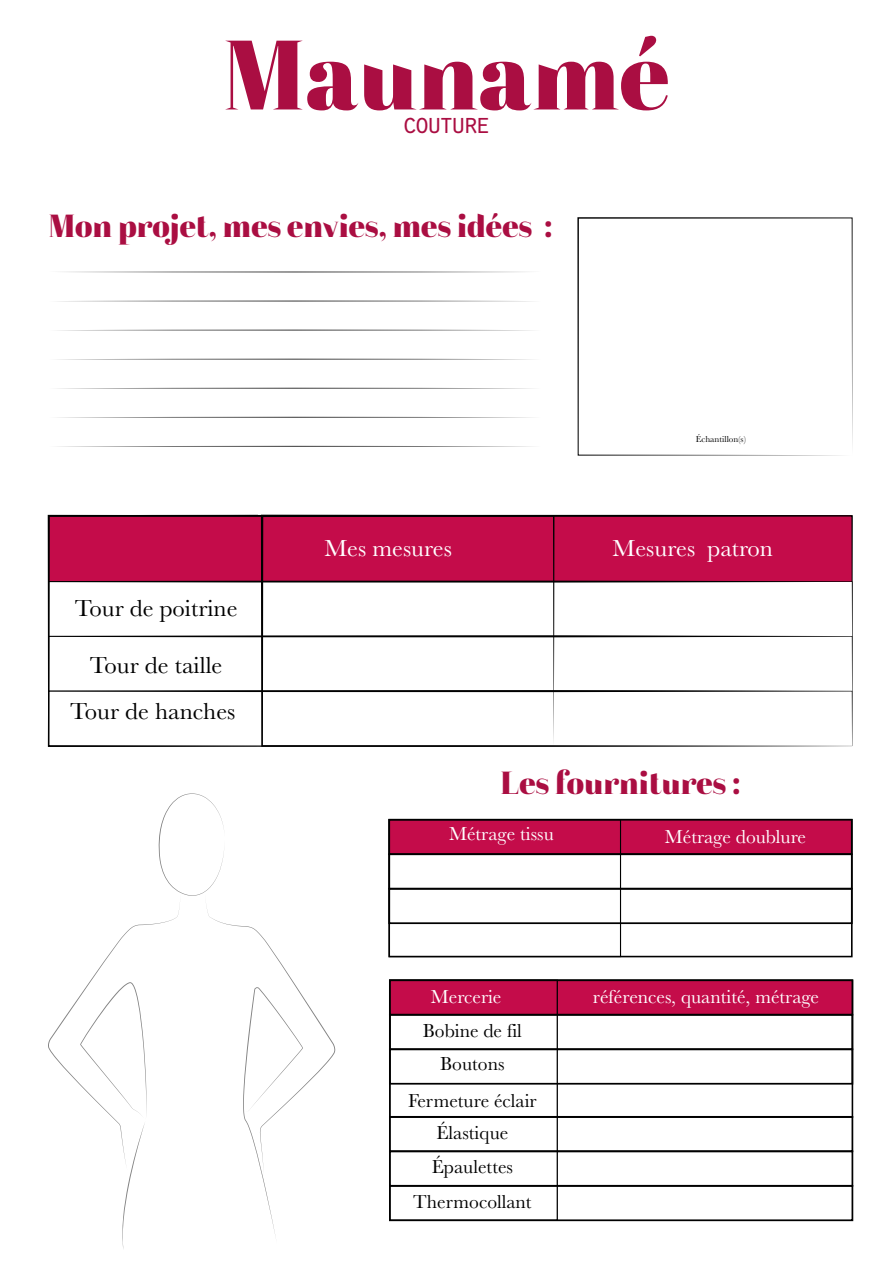
<style>
.page{position:relative;width:893px;height:1263px;background:#fff}
.page>*{position:absolute;margin:0;border:0;box-sizing:border-box;transform-origin:0 0}
.t1{font:98.25px "Kenarock";color:#aa0e42}
.t2{font:31.95px "Kenarock";color:#aa0e42}
.t3{font:28.95px "Orator Std";letter-spacing:-.18em;color:#aa0e42}
.t4{font:24.15px/45.2px "Baskerville";color:#000;text-align:center}
.t5{font:24.15px "Baskerville";color:#fff}
.t6{font:19.5px/33px "Baskerville";color:#000;text-align:center}
.t7{font:19.5px "Baskerville";color:#fff}
.t8{font:9px "Baskerville";color:#000}
</style>
<div class="page">
<svg style="left:48px;top:793px;width:287px;height:456px"></svg>
<svg style="left:73px;top:272px;width:444px;height:1px"></svg>
<svg style="left:58px;top:301px;width:474px;height:1px"></svg>
<svg style="left:58px;top:330px;width:474px;height:1px"></svg>
<svg style="left:58px;top:359px;width:474px;height:1px"></svg>
<svg style="left:58px;top:388px;width:474px;height:1px"></svg>
<svg style="left:58px;top:417px;width:474px;height:1px"></svg>
<svg style="left:58px;top:446px;width:474px;height:1px"></svg>
<svg style="left:577px;top:217px;width:276px;height:239px"></svg>
<div style="left:554px;top:515px;width:299px;height:231px;background:#c40c4a"></div>
<svg style="left:554px;top:581px;width:298px;height:54px"></svg>
<svg style="left:554px;top:635px;width:298px;height:55px"></svg>
<svg style="left:554px;top:690px;width:298px;height:57px"></svg>
<svg style="left:48px;top:515px;width:213px;height:232px"></svg>
<svg style="left:261px;top:515px;width:293px;height:232px"></svg>
<div style="left:388px;top:819px;width:465px;height:36px;background:#c40c4a;border:2px solid #000"></div>
<div style="left:389px;top:819px;width:232px;height:138px;border:1px solid #000"></div>
<div style="left:388px;top:853px;width:465px;height:36px;border:2px solid #000"></div>
<div style="left:388px;top:888px;width:465px;height:36px;border:2px solid #000"></div>
<div style="left:389px;top:979px;width:464px;height:36px;background:#c40c4a;border:2px solid #000"></div>
<div style="left:389px;top:980px;width:169px;height:241px;border:1px solid #000"></div>
<div style="left:389px;top:1014px;width:464px;height:36px;border:2px solid #000"></div>
<div style="left:389px;top:1048px;width:464px;height:36px;border:2px solid #000"></div>
<div style="left:389px;top:1116px;width:464px;height:36px;border:2px solid #000"></div>
<div style="left:389px;top:1150px;width:464px;height:36px;border:2px solid #000"></div>
<div style="left:389px;top:1185px;width:464px;height:36px;border:2px solid #000"></div>
<h1 class="t1" style="left:223px;top:6px;width:449px">Maunamé</h1>
<h3 class="t3" style="left:402px;top:102px;width:91px">couture</h3>
<h2 class="t2" style="left:48px;top:203px;width:505px">Mon projet, mes envies, mes idées :</h2>
<p class="t8" style="left:696px;top:433px;width:52px">Échantillon(s)</p>
<p class="t4" style="left:75px;top:585px;width:164px">Tour de poitrine</p>
<p class="t4" style="left:70px;top:643px;width:167px">Tour de taille<br>Tour de hanches</p>
<p class="t5" style="left:324px;top:533px;width:129px">Mes mesures</p>
<p class="t5" style="left:613px;top:533px;width:162px">Mesures patron</p>
<h2 class="t2" style="left:500px;top:760px;width:242px">Les fournitures :</h2>
<p class="t7" style="left:449px;top:821px;width:106px">Métrage tissu</p>
<p class="t7" style="left:665px;top:824px;width:143px">Métrage doublure</p>
<p class="t7" style="left:431px;top:984px;width:72px">Mercerie</p>
<p class="t7" style="left:593px;top:984px;width:228px">références, quantité, métrage</p>
<p class="t6" style="left:423px;top:1014px;width:100px">Bobine de fil<br>Boutons</p>
<p class="t6" style="left:408px;top:1085px;width:130px;line-height:31.5px">Fermeture éclair<br>Élastique</p>
<p class="t6" style="left:413px;top:1150px;width:120px;line-height:34.5px">Épaulettes<br>Thermocollant</p>
</div>
